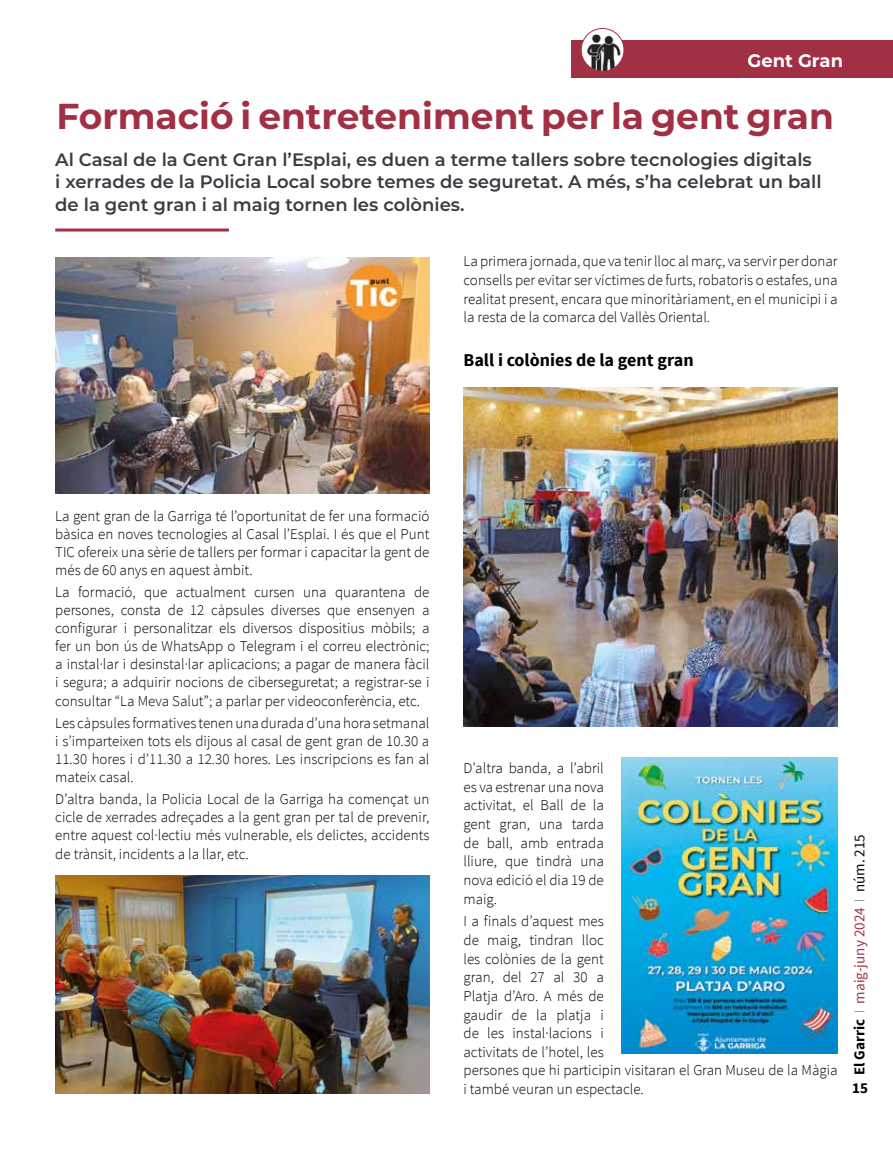
<style>
.page{position:relative;width:893px;height:1149px;background:#fff}
.page>*{position:absolute;margin:0;border:0;box-sizing:border-box;transform-origin:0 0}
.t1{font:700 36px "Montserrat";color:#a23045}
.t2{font:600 18px/22.5px "Montserrat";color:#3b3c43}
.t3{font:700 18px "Source Sans Pro";color:#000}
.t4{font:700 18px "Montserrat";color:#fff}
.t5{font:300 15px/18.6px "Source Sans Pro";color:#000;text-align:justify}
.t6{font:15px "Source Sans Pro";color:#a23045}
.t7{font:700 15px "Source Sans Pro";color:#000}
.s1{font-weight:700;color:#000}
.s2{font-weight:200;color:#3b3c43}
.s3{color:#000}
</style>
<div class="page">
<div style="left:571px;top:40px;width:322px;height:38px;background:#a23045"></div>
<svg style="left:581px;top:28px;width:43px;height:43px"></svg>
<img style="left:584px;top:34px;width:38px;height:36px">
<div style="left:581px;top:28px;width:43px;height:44px;border:1px solid #a23045;border-radius:50%"></div>
<hr style="left:55px;top:228px;width:174px;height:3px;background:#a23045">
<img style="left:621px;top:757px;width:217px;height:295px">
<img style="left:55px;top:257px;width:374px;height:236px">
<img style="left:55px;top:875px;width:374px;height:218px">
<img style="left:463px;top:387px;width:375px;height:339px">
<p class="t4" style="left:747px;top:48px;width:97px">Gent Gran</p>
<h1 class="t1" style="left:56px;top:91px;width:779px">Formació i entreteniment per la gent gran</h1>
<p class="t2" style="left:55px;top:147px;width:768px">Al Casal de la Gent Gran l’Esplai, es duen a terme tallers sobre tecnologies digitals<br>i xerrades de la Policia Local sobre temes de seguretat. A més, s’ha celebrat un ball de la gent gran i al maig tornen les colònies.</p>
<p class="t5" style="left:463px;top:252px;width:376px">La primera jornada, que va tenir lloc al març, va servir per donar consells per evitar ser víctimes de furts, robatoris o estafes, una realitat present, encara que minoritàriament, en el municipi i a la resta de la comarca del Vallès Oriental.</p>
<p class="t3" style="left:463px;top:348px;width:232px">Ball i colònies de la gent gran</p>
<p class="t5" style="left:55px;top:507px;width:376px;line-height:18px">La gent gran de la Garriga té l’oportunitat de fer una formació bàsica en noves tecnologies al Casal l’Esplai. I és que el Punt TIC ofereix una sèrie de tallers per formar i capacitar la gent de més de 60 anys en aquest àmbit.</p>
<p class="t5" style="left:55px;top:583px;width:376px;line-height:18px">La formació, que actualment cursen una quarantena de persones, consta de 12 càpsules diverses que ensenyen a configurar i personalitzar els diversos dispositius mòbils; a fer un bon ús de WhatsApp o Telegram i el correu electrònic; a instal·lar i desinstal·lar aplicacions; a pagar de manera fàcil i segura; a adquirir nocions de ciberseguretat; a registrar-se i consultar “La Meva Salut”; a parlar per videoconferència, etc.</p>
<p class="t5" style="left:55px;top:713px;width:376px;line-height:18px">Les càpsules formatives tenen una durada d’una hora setmanal i s’imparteixen tots els dijous al casal de gent gran de 10.30 a 11.30 hores i d’11.30 a 12.30 hores. Les inscripcions es fan al mateix casal.</p>
<p class="t5" style="left:55px;top:789px;width:376px;line-height:18.1px">D’altra banda, la Policia Local de la Garriga ha començat un cicle de xerrades adreçades a la gent gran per tal de prevenir, entre aquest col·lectiu més vulnerable, els delictes, accidents de trànsit, incidents a la llar, etc.</p>
<p class="t5" style="left:463px;top:758px;width:142px">D’altra banda, a l’abril es va estrenar una nova activitat, el Ball de la gent gran, una tarda de ball, amb entrada lliure, que tindrà una nova edició el dia 19 de maig.</p>
<p class="t5" style="left:463px;top:911px;width:376px;text-align:left">I a finals d’aquest mes<br>de maig, tindran lloc<br>les colònies de la gent<br>gran, del 27 al 30 a<br>Platja d’Aro. A més de<br>gaudir de la platja i<br>de les instal·lacions i<br>activitats de l’hotel, les<br>persones que hi participin visitaran el Gran Museu de la Màgia i també veuran un espectacle.</p>
<p class="t6" style="left:850px;top:1074px;width:242px;rotate:-90deg"><span class="s1">El Garric</span> <span class="s2">I</span> maig-juny 2024 <span class="s2">I</span> <span class="s3">núm. 215</span></p>
<p class="t7" style="left:852px;top:1078px;width:17px">15</p>
</div>
